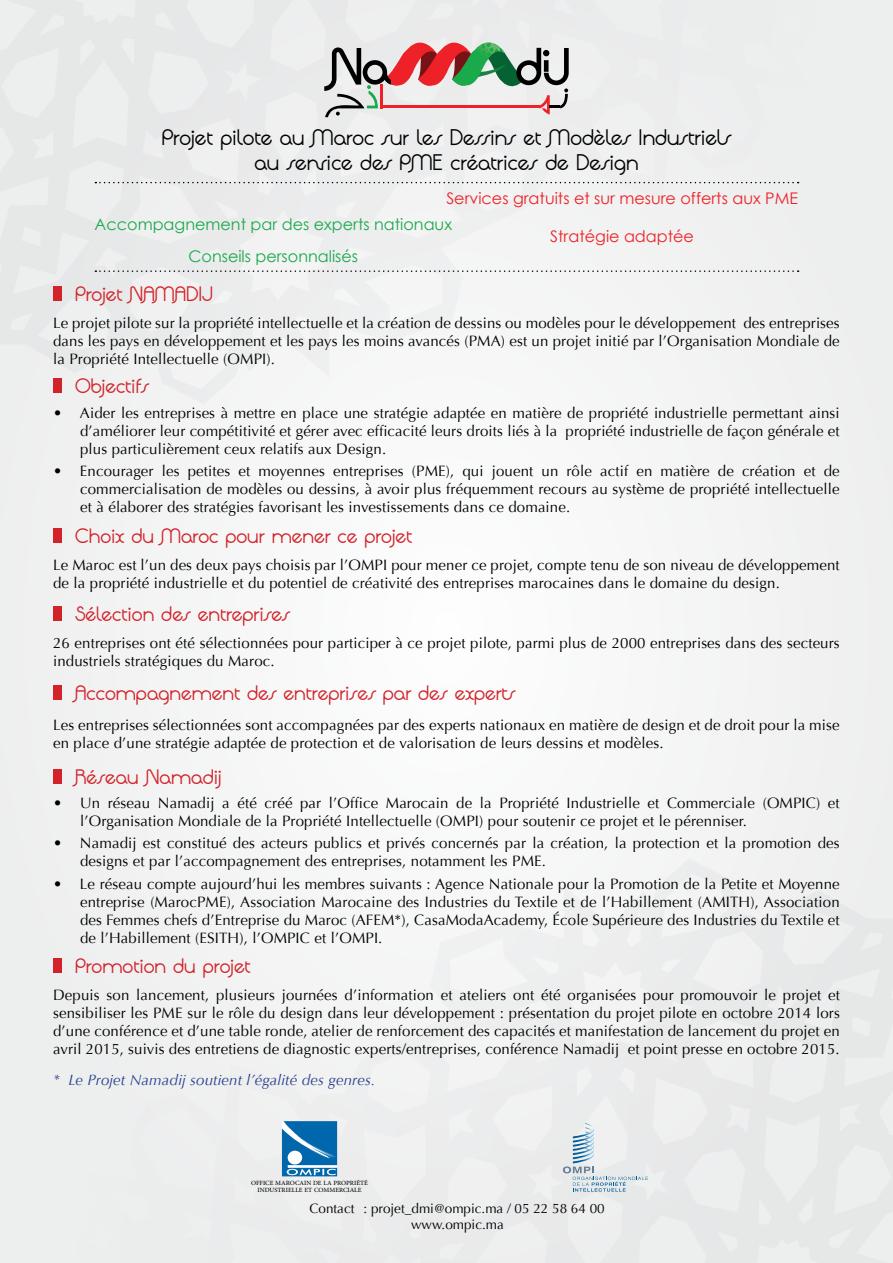
<style>
.page{position:relative;width:893px;height:1263px;background:#f3f3f4}
.page>*{position:absolute;margin:0;border:0;box-sizing:border-box;transform-origin:0 0}
.t1{font:21px/25.2px "Quadranta";color:#000;text-align:center}
.t2{font:19.5px "Quadranta";color:#d2232a}
.t3{font:16.05px "Century Gothic";color:#1aa94b}
.t4{font:16.05px "Century Gothic";color:#ed2127}
.t5{font:15px/18px "Optima";letter-spacing:.01em;color:#000}
.t6{font:italic 15px "Optima";letter-spacing:.01em;color:#25408f}
.t7{font:13.5px "Optima";color:#000}
.t8{font:9px/6.6px "Adobe Arabic";color:#000;text-align:center}
</style>
<div class="page">
<svg style="left:281px;top:890px;width:612px;height:373px"></svg>
<svg style="left:0;top:0;width:800px;height:373px"></svg>
<svg style="left:324px;top:40px;width:245px;height:77px"></svg>
<svg style="left:563px;top:1123px;width:85px;height:69px"></svg>
<svg style="left:282px;top:1121px;width:55px;height:55px;background:#3787be"></svg>
<svg style="left:95px;top:182px;width:704px;height:1px"></svg>
<svg style="left:95px;top:270px;width:704px;height:2px"></svg>
<div style="left:53px;top:286px;width:9px;height:15px;background:#d2232a"></div>
<div style="left:53px;top:378px;width:9px;height:15px;background:#d2232a"></div>
<div style="left:53px;top:528px;width:9px;height:15px;background:#d2232a"></div>
<div style="left:53px;top:606px;width:9px;height:15px;background:#d2232a"></div>
<div style="left:53px;top:685px;width:9px;height:15px;background:#d2232a"></div>
<div style="left:53px;top:769px;width:9px;height:15px;background:#d2232a"></div>
<div style="left:53px;top:958px;width:9px;height:15px;background:#d2232a"></div>
<h1 class="t1" style="left:162px;top:125px;width:571px">Projet pilote au Maroc sur les Dessins et Modèles Industriels au service des PME créatrices de Design</h1>
<p class="t4" style="left:446px;top:188px;width:353px">Services gratuits et sur mesure offerts aux PME</p>
<p class="t4" style="left:550px;top:226px;width:145px">Stratégie adaptée</p>
<p class="t3" style="left:95px;top:214px;width:359px">Accompagnement par des experts nationaux</p>
<p class="t3" style="left:189px;top:246px;width:171px">Conseils personnalisés</p>
<h2 class="t2" style="left:75px;top:281px;width:139px">Projet NAMADIJ</h2>
<p class="t5" style="left:53px;top:315px;width:788px">Le projet pilote sur la propriété intellectuelle et la création de dessins ou modèles pour le développement<br>dans les pays en développement et les pays les moins avancés (PMA) est un projet initié par ’l Organisation Mondiale de la Propriété Intellectuelle (OMPI .(</p>
<p class="t5" style="left:743px;top:315px;width:98px">des entreprises</p>
<p class="t5" style="left:53px;top:404px;width:11px">•</p>
<p class="t5" style="left:53px;top:462px;width:11px">•</p>
<h2 class="t2" style="left:75px;top:374px;width:75px">Objectifs</h2>
<p class="t5" style="left:80px;top:404px;width:761px">Aider les entreprises à mettre en place une stratégie adaptée en matière de propriété industrielle permettant ainsi</p>
<p class="t5" style="left:80px;top:422px;width:479px">’d améliorer leur compétitivité et gérer avec efficacité leurs droits liés à la plus particulièrement ceux relatifs aux Design.</p>
<p class="t5" style="left:566px;top:422px;width:276px">propriété industrielle de façon générale et</p>
<p class="t5" style="left:80px;top:462px;width:75px">Encourager</p>
<p class="t5" style="left:162px;top:462px;width:19px">les</p>
<p class="t5" style="left:188px;top:462px;width:44px">petites</p>
<p class="t5" style="left:238px;top:462px;width:13px">et</p>
<p class="t5" style="left:258px;top:462px;width:68px">moyennes</p>
<p class="t5" style="left:333px;top:462px;width:72px">entreprises</p>
<p class="t5" style="left:412px;top:462px;width:44px">(PME ,)</p>
<p class="t5" style="left:462px;top:462px;width:23px">qui</p>
<p class="t5" style="left:492px;top:462px;width:43px">jouent</p>
<p class="t5" style="left:541px;top:462px;width:18px">un</p>
<p class="t5" style="left:566px;top:462px;width:27px">rôle</p>
<p class="t5" style="left:600px;top:462px;width:30px">actif</p>
<p class="t5" style="left:636px;top:462px;width:17px">en</p>
<p class="t5" style="left:660px;top:462px;width:51px">matière</p>
<p class="t5" style="left:718px;top:462px;width:17px">de</p>
<p class="t5" style="left:742px;top:462px;width:55px">création</p>
<p class="t5" style="left:804px;top:462px;width:13px">et</p>
<p class="t5" style="left:824px;top:462px;width:17px">de</p>
<p class="t5" style="left:80px;top:480px;width:761px">commercialisation de modèles ou dessins à, avoir plus fréquemment recours au système de propriété intellectuelle et à élaborer des stratégies favorisant les investissements dans ce domaine.</p>
<h2 class="t2" style="left:75px;top:524px;width:339px">Choix du Maroc pour mener ce projet</h2>
<p class="t5" style="left:53px;top:556px;width:788px">Le Maroc est ’l un des deux pays choisis par ’l OMPI pour mener ce projet, compte tenu de son niveau de développement de la propriété industrielle et du potentiel de créativité des entreprises marocaines dans le domaine du design.</p>
<h2 class="t2" style="left:75px;top:602px;width:216px">Sélection des entreprises</h2>
<p class="t5" style="left:53px;top:634px;width:788px">26 entreprises ont été sélectionnées pour participer à ce projet pilote, parmi plus de 2000 entreprises dans des secteurs industriels stratégiques du Maroc.</p>
<h2 class="t2" style="left:75px;top:681px;width:442px">Accompagnement des entreprises par des experts</h2>
<p class="t5" style="left:53px;top:716px;width:788px">Les entreprises sélectionnées sont accompagnées par des experts nationaux en matière de design et de droit pour la mise en place ’d une stratégie adaptée de protection et de valorisation de leurs dessins et modèles.</p>
<p class="t5" style="left:53px;top:794px;width:11px">•</p>
<p class="t5" style="left:53px;top:834px;width:11px">•</p>
<p class="t5" style="left:53px;top:875px;width:11px">•</p>
<h2 class="t2" style="left:75px;top:765px;width:148px">Réseau Namadij</h2>
<p class="t5" style="left:80px;top:794px;width:22px">Un</p>
<p class="t5" style="left:108px;top:794px;width:44px">réseau</p>
<p class="t5" style="left:158px;top:794px;width:58px">Namadij</p>
<p class="t5" style="left:222px;top:794px;width:9px">a</p>
<p class="t5" style="left:237px;top:794px;width:21px">été</p>
<p class="t5" style="left:265px;top:794px;width:29px">créé</p>
<p class="t5" style="left:300px;top:794px;width:23px">par</p>
<p class="t5" style="left:329px;top:794px;width:51px">’l Office</p>
<p class="t5" style="left:386px;top:794px;width:64px">Marocain</p>
<p class="t5" style="left:456px;top:794px;width:17px">de</p>
<p class="t5" style="left:480px;top:794px;width:13px">la</p>
<p class="t5" style="left:499px;top:794px;width:61px">Propriété</p>
<p class="t5" style="left:567px;top:794px;width:75px">Industrielle</p>
<p class="t5" style="left:648px;top:794px;width:13px">et</p>
<p class="t5" style="left:667px;top:794px;width:89px">Commerciale</p>
<p class="t5" style="left:763px;top:794px;width:59px">(OMPIC)</p>
<p class="t5" style="left:828px;top:794px;width:13px">et</p>
<p class="t5" style="left:80px;top:810px;width:761px;line-height:22.2px">’l Organisation Mondiale de la Propriété Intellectuelle (OMPI) pour soutenir ce projet et le pérenniser.<br>Namadij est constitué des acteurs publics et privés concernés par la création, la protection et la promotion des</p>
<p class="t5" style="left:80px;top:850px;width:761px;line-height:22.2px">designs et par ’l accompagnement des entreprises, notamment les PME.<br>Le réseau compte aujourd’hui les membres suivants : Agence Nationale pour la Promotion de la Petite et Moyenne</p>
<p class="t5" style="left:80px;top:893px;width:761px;text-align:justify">entreprise (MarocPME ,) Association Marocaine des Industries du Textile et de ’l Habillement (AMITH ,) Association des Femmes chefs ’d Entreprise du Maroc (AFEM*), CasaModaAcademy, École Supérieure des Industries du Textile et de ’l Habillement (ESITH ’l,) OMPIC et ’l OMPI.</p>
<h2 class="t2" style="left:75px;top:954px;width:177px">Promotion du projet</h2>
<p class="t5" style="left:345px;top:986px;width:91px">’d information</p>
<p class="t5" style="left:136px;top:986px;width:75px">lancement,</p>
<p class="t5" style="left:216px;top:986px;width:60px">plusieurs</p>
<p class="t5" style="left:459px;top:986px;width:48px">ateliers</p>
<p class="t5" style="left:764px;top:986px;width:13px">le</p>
<p class="t5" style="left:282px;top:986px;width:58px">journées</p>
<p class="t5" style="left:541px;top:986px;width:21px">été</p>
<p class="t5" style="left:567px;top:986px;width:70px">organisées</p>
<p class="t5" style="left:53px;top:986px;width:48px">Depuis</p>
<p class="t5" style="left:53px;top:1004px;width:788px">sensibiliser les PME sur le rôle du design dans leur développement : présentation du projet pilote en octobre 2014 lors</p>
<p class="t5" style="left:53px;top:1022px;width:788px">’d une conférence et ’d une table ronde, atelier de renforcement des capacités et manifestation de lancement du projet en</p>
<p class="t5" style="left:628px;top:1040px;width:213px">et point presse en octobre 2015.</p>
<p class="t5" style="left:680px;top:986px;width:78px">promouvoir</p>
<p class="t5" style="left:783px;top:986px;width:40px">projet</p>
<p class="t5" style="left:441px;top:986px;width:13px">et</p>
<p class="t5" style="left:513px;top:986px;width:23px">ont</p>
<p class="t5" style="left:828px;top:986px;width:13px">et</p>
<p class="t5" style="left:107px;top:986px;width:24px">son</p>
<p class="t5" style="left:643px;top:986px;width:32px">pour</p>
<p class="t5" style="left:53px;top:1040px;width:568px">avril 2015, suivis des entretiens de diagnostic experts/entreprises, conférence Namadij</p>
<p class="t6" style="left:69px;top:1071px;width:308px">Le Projet Namadij soutient ’l égalité des genres.</p>
<p class="t6" style="left:53px;top:1071px;width:8px">*</p>
<p class="t8" style="left:251px;top:1179px;width:118px">OFFICE MAROCAIN DE LA PROPRIÉTÉ<br>INDUSTRIELLE ET COMMERCIALE</p>
<p class="t7" style="left:310px;top:1200px;width:47px">Contact</p>
<p class="t7" style="left:364px;top:1200px;width:243px">: projet_dmi@ompic.ma / 05 22 58 64 00</p>
<p class="t7" style="left:411px;top:1217px;width:94px">www.ompic.ma</p>
</div>
